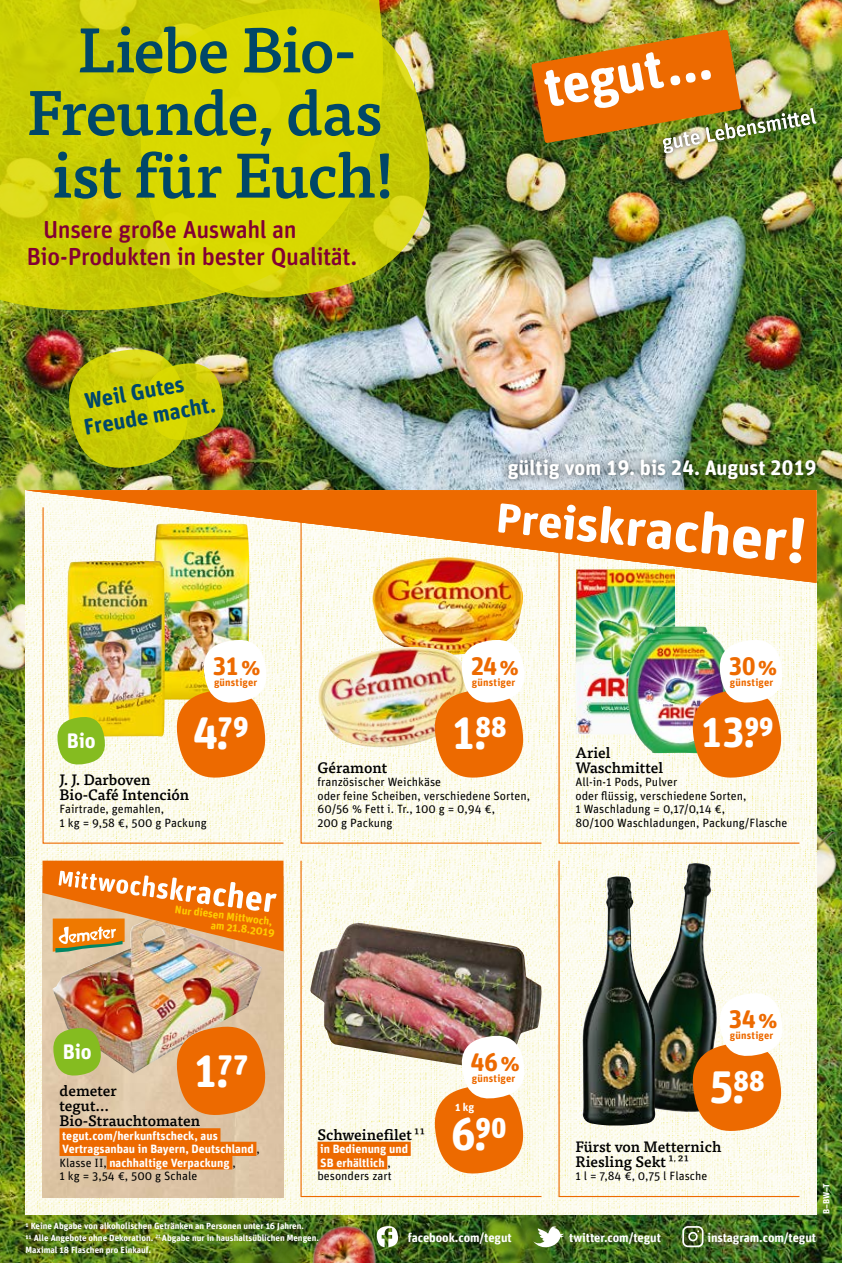
<style>
.page{position:relative;width:842px;height:1263px;background:#fff}
.page>*{position:absolute;margin:0;border:0;box-sizing:border-box;transform-origin:0 0}
.t1{font:500 62.55px/62.6px "Tisa OT";letter-spacing:-.02em;color:#004768;text-align:center}
.t2{font:45.6px "tegut Preise";color:#fff}
.t3{font:42px "tegut Preise";color:#fff}
.t4{font:25.35px "tegut Preise";letter-spacing:-.01em;color:#ed6a00}
.t5{font:500 24.6px/27px "Unit Rounded OT";letter-spacing:-.02em;color:#820034}
.t6{font:700 22.5px/25.5px "Unit Rounded OT";color:#004768}
.t7{font:700 21px "Unit Rounded OT";color:#fff}
.t8{font:500 15px/15px "Tisa OT";color:#000}
.t9{font:700 12.6px "Unit Rounded OT";letter-spacing:-.01em;color:#fff}
.t10{font:12px/13.5px "Unit Rounded OT";color:#000}
.t11{font:700 12px/13.5px "Unit Rounded OT";color:#fff}
.t12{font:700 11.25px "Unit Rounded OT";color:#fff}
.t13{font:700 11.1px/11.1px "Unit Rounded OT";color:#fc0}
.t14{font:700 10.5px "Unit Rounded OT";letter-spacing:.015em;color:#ed6a00}
.t15{font:700 9px/12px "Unit Rounded OT";color:#fff}
.s1{font-family:"Unit Rounded OT";font-weight:700;font-size:24.75px}
.s2{font-weight:400;color:#000}
.s3{font-weight:400}
</style>
<div class="page">
<img style="left:0;top:640px;width:842px;height:623px">
<img style="left:0;top:0;width:842px;height:490px">
<img style="left:26px;top:583px;width:790px;height:631px">
<img style="left:0;top:400px;width:129px;height:198px">
<img style="left:167px;top:1102px;width:442px;height:161px">
<img style="left:0;top:598px;width:42px;height:84px">
<img style="left:300px;top:1215px;width:81px;height:48px">
<img style="left:758px;top:816px;width:84px;height:89px">
<img style="left:702px;top:451px;width:140px;height:189px">
<img style="left:43px;top:952px;width:240px;height:245px">
<img style="left:52px;top:952px;width:210px;height:121px">
<svg style="left:52px;top:1027px;width:50px;height:49px;background:#97ba3c"></svg>
<div style="left:60px;top:1128px;width:160px;height:14px;background:#ed6a00"></div>
<div style="left:60px;top:1142px;width:196px;height:14px;background:#ed6a00"></div>
<div style="left:107px;top:1155px;width:125px;height:14px;background:#ed6a00"></div>
<svg style="left:175px;top:1025px;width:92px;height:92px;background:#e88029"></svg>
<svg style="left:43px;top:861px;width:240px;height:91px;background:#e88f41"></svg>
<img style="left:42px;top:583px;width:243px;height:261px">
<img style="left:300px;top:859px;width:243px;height:338px">
<img style="left:300px;top:583px;width:243px;height:261px">
<svg style="left:558px;top:859px;width:242px;height:338px"></svg>
<img style="left:558px;top:583px;width:242px;height:261px">
<img style="left:67px;top:347px;width:158px;height:123px">
<svg style="left:0;top:0;width:390px;height:317px;background:#c0c308"></svg>
<svg style="left:139px;top:7px;width:292px;height:292px;background:#cbcd08"></svg>
<svg style="left:26px;top:490px;width:790px;height:93px"></svg>
<svg style="left:498px;top:503px;width:306px;height:61px"></svg>
<div style="left:658px;top:104px;width:163px;height:54px;background:#000;opacity:.75"></div>
<img style="left:531px;top:30px;width:285px;height:123px">
<svg style="left:533px;top:1226px;width:31px;height:26px"></svg>
<svg style="left:376px;top:1226px;width:22px;height:21px"></svg>
<svg style="left:682px;top:1226px;width:21px;height:21px"></svg>
<div style="left:499px;top:451px;width:326px;height:37px;background:#000;opacity:.75"></div>
<h1 class="t1" style="left:27px;top:20px;width:370px">Liebe Bio-<br>Freunde, das ist für Euch!</h1>
<h3 class="t5" style="left:27px;top:216px;width:332px;text-indent:16px">Unsere große Auswahl an<br>Bio-Produkten in bester Qualität.</h3>
<h3 class="t6" style="left:78px;top:389px;width:135px;rotate:-10deg">Weil Gutes<br>Freude macht.</h3>
<h3 class="t7" style="left:508px;top:455px;width:310px">gültig vom 19. bis 24. August 2019</h3>
<h3 class="t4" style="left:213px;top:651px;width:49px">31<span class="s1">%</span></h3>
<h3 class="t7" style="left:67px;top:727px;width:31px">Bio</h3>
<p class="t14" style="left:214px;top:676px;width:45px">günstiger</p>
<h2 class="t2" style="left:193px;top:707px;width:57px">4.79</h2>
<p class="t8" style="left:60px;top:772px;width:131px">J. J. Darboven<br>Bio-Café Intención</p>
<p class="t10" style="left:60px;top:802px;width:149px">Fairtrade, gemahlen,<br>1 kg = 9,58 €, 500 g Packung</p>
<p class="t13" style="left:213px;top:908px;width:66px;text-indent:-37px;rotate:7deg">Nur diesen Mittwoch, am 21.8.2019</p>
<h3 class="t7" style="left:63px;top:1038px;width:31px">Bio</h3>
<p class="t8" style="left:60px;top:1083px;width:142px">demeter<br>tegut…<br>Bio-Strauchtomaten</p>
<p class="t11" style="left:60px;top:1128px;width:202px">tegut.com/herkunftscheck, aus Vertragsanbau in Bayern, Deutschland <span class="s2">, Klasse II,</span> nachhaltige Verpackung <span class="s2">,<br>1 kg = 3,54 €, 500 g Schale</span></p>
<h2 class="t2" style="left:193px;top:1044px;width:57px">1.77</h2>
<h3 class="t4" style="left:471px;top:651px;width:49px">24<span class="s1">%</span></h3>
<p class="t14" style="left:472px;top:676px;width:45px">günstiger</p>
<h2 class="t2" style="left:451px;top:707px;width:57px">1.88</h2>
<p class="t8" style="left:317px;top:760px;width:72px">Géramont</p>
<p class="t10" style="left:317px;top:775px;width:214px">französischer Weichkäse<br>oder feine Scheiben, verschiedene Sorten,<br>60/56 % Fett i. Tr., 100 g = 0,94 €,<br>200 g Packung</p>
<h3 class="t4" style="left:471px;top:1047px;width:50px">46<span class="s1">%</span></h3>
<p class="t8" style="left:317px;top:1127px;width:109px">Schweinefilet<span class="s3">11</span></p>
<p class="t11" style="left:317px;top:1142px;width:92px">in Bedienung und<br>SB erhältlich <span class="s2">, besonders zart</span></p>
<p class="t14" style="left:472px;top:1071px;width:45px">günstiger</p>
<p class="t12" style="left:455px;top:1100px;width:21px">1 kg</p>
<h2 class="t2" style="left:451px;top:1107px;width:57px">6.90</h2>
<h3 class="t4" style="left:729px;top:651px;width:50px">30<span class="s1">%</span></h3>
<p class="t14" style="left:730px;top:676px;width:45px">günstiger</p>
<h3 class="t3" style="left:700px;top:708px;width:75px">13.99</h3>
<p class="t8" style="left:575px;top:745px;width:89px">Ariel<br>Waschmittel</p>
<p class="t10" style="left:575px;top:775px;width:214px">All-in-1 Pods, Pulver<br>oder flüssig, verschiedene Sorten,<br>1 Waschladung = 0,17/0,14 €,<br>80/100 Waschladungen, Packung/Flasche</p>
<h3 class="t4" style="left:729px;top:1005px;width:50px">34<span class="s1">%</span></h3>
<p class="t14" style="left:730px;top:1029px;width:45px">günstiger</p>
<h2 class="t2" style="left:709px;top:1060px;width:57px">5.88</h2>
<p class="t8" style="left:575px;top:1139px;width:147px">Fürst von Metternich<br>Riesling Sekt<span class="s3">1</span><sup>,</sup> <span class="s3">21</span></p>
<p class="t10" style="left:575px;top:1169px;width:134px">1 l = 7,84 €, 0,75 l Flasche</p>
<p class="t15" style="left:820px;top:1214px;width:33px;rotate:-90deg">B–BW–T</p>
<p class="t15" style="left:26px;top:1220px;width:295px">1 Keine Abgabe von alkoholischen Getränken an Personen unter 16 Jahren.<br>11 Alle Angebote ohne Dekoration. <sup>21</sup> Abgabe nur in haushaltsüblichen Mengen.<br>Maximal 18 Flaschen pro Einkauf.</p>
<p class="t9" style="left:408px;top:1229px;width:105px">facebook.com/tegut</p>
<p class="t9" style="left:569px;top:1229px;width:93px">twitter.com/tegut</p>
<p class="t9" style="left:707px;top:1229px;width:110px">instagram.com/tegut</p>
</div>
